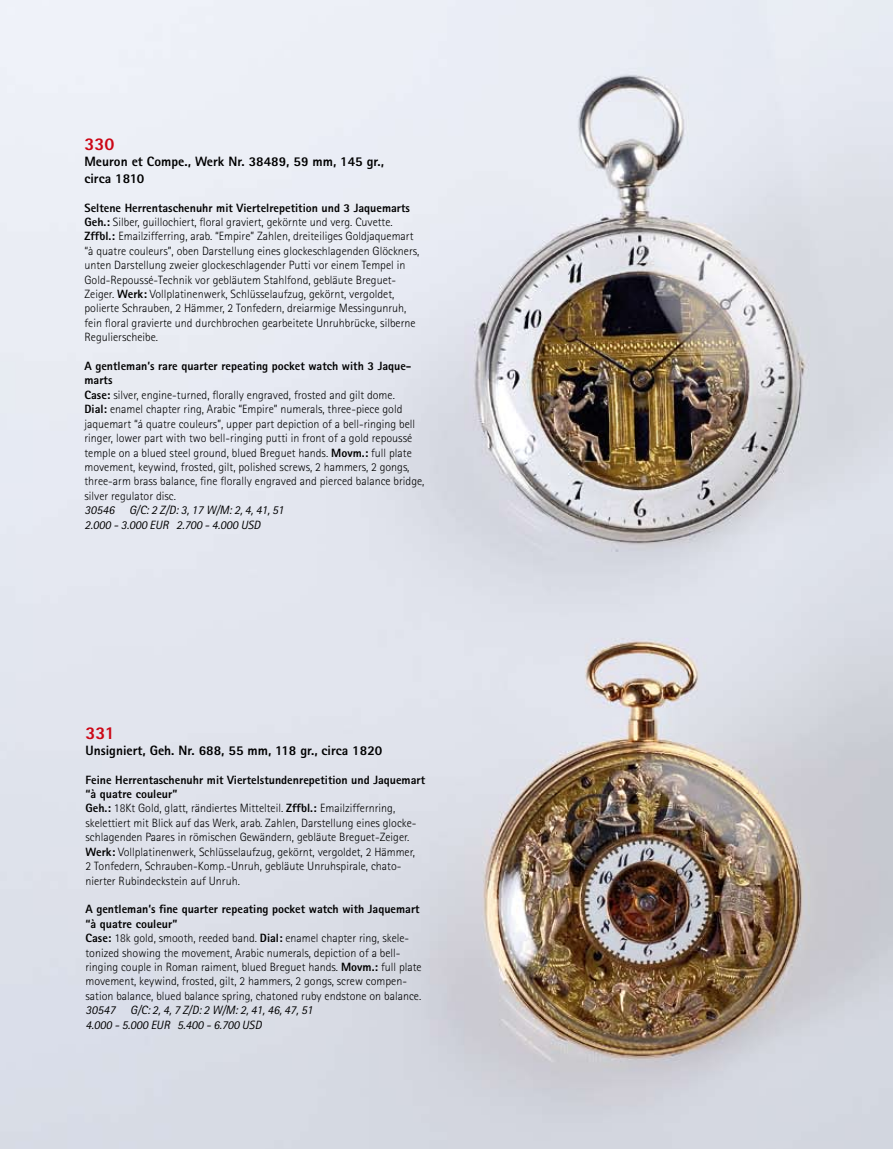
<style>
.page{position:relative;width:893px;height:1149px;background:#fff}
.page>*{position:absolute;margin:0;border:0;box-sizing:border-box;transform-origin:0 0}
.t1{font:800 18px "Rotis Sans Serif";color:#cc0615}
.t2{font:800 13.5px/16.2px "Rotis Sans Serif";color:#000}
.t3{font:300 12px/14.4px "Rotis Sans Serif";color:#000}
.t4{font:italic 12px/14.4px "Rotis Sans Serif";color:#000}
.s1{font-weight:800}
</style>
<div class="page">
<img style="left:0;top:0;width:893px;height:1148px">
<h1 class="t1" style="left:84px;top:133px;width:32px">330</h1>
<p class="t2" style="left:84px;top:153px;width:301px">Meuron et Compe., Werk Nr. 38489, 59 mm, 145 gr., circa 1810</p>
<p class="t3" style="left:84px;top:200px;width:336px"><span class="s1">Seltene Herrentaschenuhr mit Viertelrepetition und 3 Jaquemarts Geh.:</span> Silber, guillochiert, floral graviert, gekörnte und verg. Cuvette.<br><span class="s1">Zffbl.:</span> Emailzifferring, arab. “Empire” Zahlen, dreiteiliges Goldjaquemart “à quatre couleurs”, oben Darstellung eines glockeschlagenden Glöckners, unten Darstellung zweier glockeschlagender Putti vor einem Tempel in Gold-Repoussé-Technik vor gebläutem Stahlfond, gebläute Breguet-Zeiger. <span class="s1">Werk:</span> Vollplatinenwerk, Schlüsselaufzug, gekörnt, vergoldet, polierte Schrauben, 2 Hämmer, 2 Tonfedern, dreiarmige Messingunruh, fein floral gravierte und durchbrochen gearbeitete Unruhbrücke, silberne Regulierscheibe.</p>
<p class="t3" style="left:84px;top:359px;width:341px"><span class="s1">A gentleman’s rare quarter repeating pocket watch with 3 Jaque&shy;marts<br>Case:</span> silver, engine-turned, florally engraved, frosted and gilt dome.<br><span class="s1">Dial:</span> enamel chapter ring, Arabic “Empire” numerals, three-piece gold jaquemart “á quatre couleurs”, upper part depiction of a bell-ringing bell ringer, lower part with two bell-ringing putti in front of a gold repoussé temple on a blued steel ground, blued Breguet hands. <span class="s1">Movm.:</span> full plate movement, keywind, frosted, gilt, polished screws, 2 hammers, 2 gongs, three-arm brass balance, fine florally engraved and pierced balance bridge, silver regulator disc.</p>
<p class="t4" style="left:84px;top:503px;width:201px">30546 G/C: 2 Z/D: 3, 17 W/M: 2, 4, 41, 51<br>2.000 - 3.000 EUR 2.700 - 4.000 USD</p>
<h1 class="t1" style="left:86px;top:720px;width:31px">331</h1>
<p class="t2" style="left:86px;top:741px;width:298px">Unsigniert, Geh. Nr. 688, 55 mm, 118 gr., circa 1820</p>
<p class="t3" style="left:86px;top:772px;width:341px"><span class="s1">Feine Herrentaschenuhr mit Viertelstundenrepetition und Jaquemart “à quatre couleur”<br>Geh.:</span> 18Kt Gold, glatt, rändiertes Mittelteil. <span class="s1">Zffbl.:</span> Emailziffernring, skelettiert mit Blick auf das Werk, arab. Zahlen, Darstellung eines glocke&shy;schlagenden Paares in römischen Gewändern, gebläute Breguet-Zeiger.<br><span class="s1">Werk:</span> Vollplatinenwerk, Schlüsselaufzug, gekörnt, vergoldet, 2 Hämmer,<br>2 Tonfedern, Schrauben-Komp.-Unruh, gebläute Unruhspirale, chato&shy;nierter Rubindeckstein auf Unruh.</p>
<p class="t3" style="left:86px;top:901px;width:338px"><span class="s1">A gentleman’s fine quarter repeating pocket watch with Jaquemart “à quatre couleur”<br>Case:</span> 18k gold, smooth, reeded band. <span class="s1">Dial:</span> enamel chapter ring, skele&shy;tonized showing the movement, Arabic numerals, depiction of a bell&shy;ringing couple in Roman raiment, blued Breguet hands. <span class="s1">Movm.:</span> full plate movement, keywind, frosted, gilt, 2 hammers, 2 gongs, screw compen&shy;sation balance, blued balance spring, chatoned ruby endstone on balance.</p>
<p class="t4" style="left:86px;top:1002px;width:229px">30547 G/C: 2, 4, 7 Z/D: 2 W/M: 2, 41, 46, 47, 51<br>4.000 - 5.000 EUR 5.400 - 6.700 USD</p>
</div>
